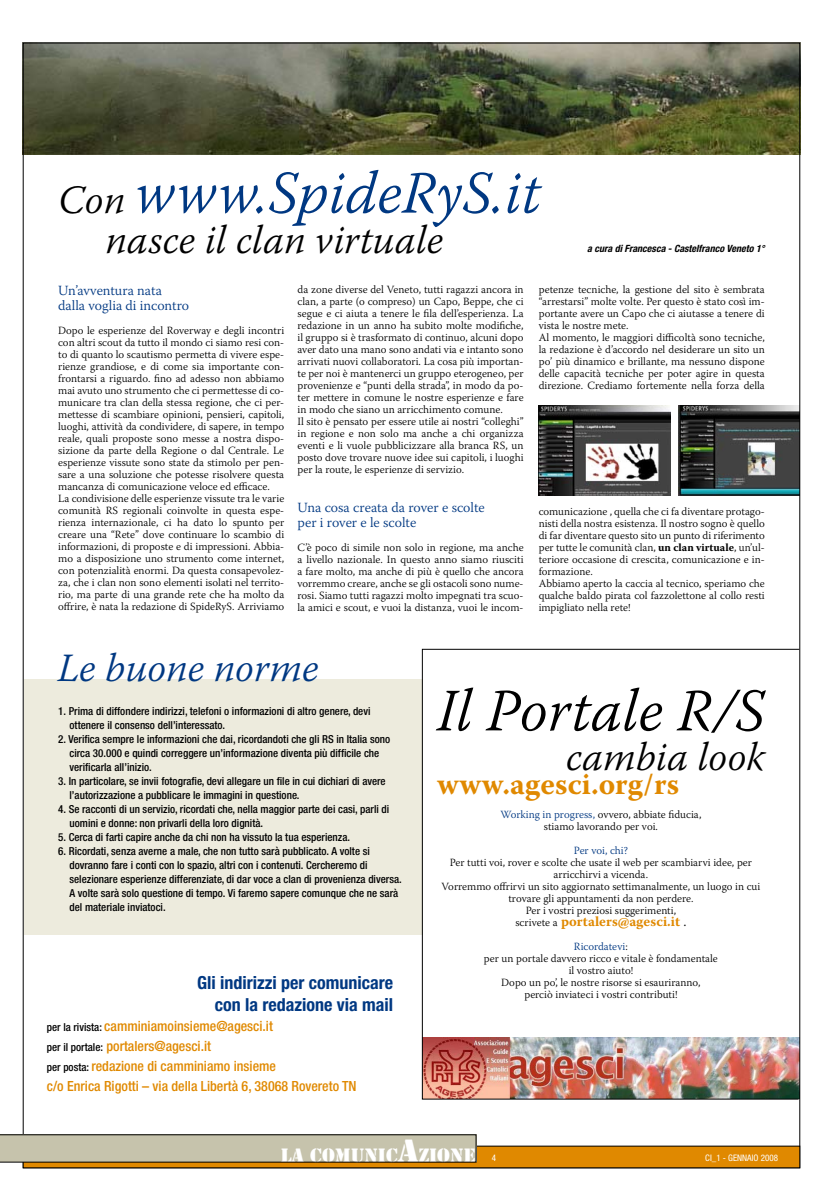
<style>
.page{position:relative;width:823px;height:1191px;background:#fff}
.page>*{position:absolute;margin:0;border:0;box-sizing:border-box;transform-origin:0 0}
.t1{font:italic 300 60px "Warnock Pro";color:#003882}
.t2{font:italic 300 60px "Warnock Pro";color:#000}
.t3{font:italic 300 40px "Warnock Pro";color:#000}
.t4{font:italic 300 40px "Warnock Pro";color:#003882}
.t5{font:700 30px "Warnock Pro";letter-spacing:.005em;color:#e08900}
.t6{font:700 condensed 18px/21.6px "Helvetica Neue";color:#003882;text-align:right}
.t7{font:18px "Stencil";color:#fff}
.t8{font:500 condensed 14px/20px "Helvetica Neue";color:#e08900}
.t9{font:300 14px/15px "Warnock Pro";color:#003882}
.t10{font:700 14px "Warnock Pro";letter-spacing:.005em;color:#e08900}
.t11{font:300 11px/12px "Warnock Pro";color:#000}
.t12{font:500 condensed 11px/14px "Helvetica Neue";color:#000}
.t13{font:300 11px "Warnock Pro";color:#003882}
.t14{font:italic 700 condensed 10px "Helvetica Neue";color:#000}
.t15{font:condensed 9px "Helvetica Neue";color:#fff}
.s1{font-size:40px;color:#000}
.s2{font-weight:700}
.s3{font-size:11px;color:#000}
.s4{color:#003882}
.s5{font-weight:300;font-size:11px;color:#000}
.s6{font-weight:300;color:#000}
.s7{font-size:30px}
.s8{font-family:"Helvetica Neue";font-stretch:condensed;font-size:9px}
</style>
<div class="page">
<div style="left:24px;top:679px;width:398px;height:256px;background:#edebdd"></div>
<img style="left:25px;top:45px;width:772px;height:110px">
<img style="left:538px;top:406px;width:132px;height:89px">
<img style="left:678px;top:406px;width:119px;height:89px">
<svg style="left:421px;top:648px;width:376px;height:452px"></svg>
<div style="left:23px;top:1146px;width:776px;height:21px;background:#e08900"></div>
<svg style="left:0;top:1134px;width:476px;height:28px;background:#bcb9a3"></svg>
<h1 class="t1" style="left:58px;top:157px;width:483px"><span class="s1">Con</span> www.SpideRyS.it</h1>
<h2 class="t3" style="left:106px;top:215px;width:339px">nasce il clan virtuale</h2>
<p class="t14" style="left:587px;top:243px;width:179px">a cura di Francesca - Castelfranco Veneto 1°</p>
<p class="t9" style="left:58px;top:283px;width:132px">Un’avventura nata dalla voglia di incontro</p>
<p class="t11" style="left:58px;top:324px;width:227px">Dopo le esperienze del Roverway e degli incontri con altri scout da tutto il mondo ci siamo resi con&shy;to di quanto lo scautismo permetta di vivere espe&shy;rienze grandiose, e di come sia importante con&shy;frontarsi a riguardo. fino ad adesso non abbiamo mai avuto uno strumento che ci permettesse di co&shy;municare tra clan della stessa regione, che ci per&shy;mettesse di scambiare opinioni, pensieri, capitoli, luoghi, attività da condividere, di sapere, in tempo reale, quali proposte sono messe a nostra dispo&shy;sizione da parte della Regione o dal Centrale. Le esperienze vissute sono state da stimolo per pen&shy;sare a una soluzione che potesse risolvere questa mancanza di comunicazione veloce ed efficace.<br>La condivisione delle esperienze vissute tra le varie comunità RS regionali coinvolte in questa espe&shy;rienza internazionale, ci ha dato lo spunto per creare una “Rete” dove continuare lo scambio di informazioni, di proposte e di impressioni. Abbia&shy;mo a disposizione uno strumento come internet, con potenzialità enormi. Da questa consapevolez&shy;za, che i clan non sono elementi isolati nel territo&shy;rio, ma parte di una grande rete che ha molto da offrire, è nata la redazione di SpideRyS. Arriviamo</p>
<p class="t11" style="left:297px;top:283px;width:227px">da zone diverse del Veneto, tutti ragazzi ancora in clan, a parte (o compreso) un Capo, Beppe, che ci segue e ci aiuta a tenere le fila dell’esperienza. La redazione in un anno ha subito molte modifiche, il gruppo si è trasformato di continuo, alcuni dopo aver dato una mano sono andati via e intanto sono arrivati nuovi collaboratori. La cosa più importan&shy;te per noi è mantenerci un gruppo eterogeneo, per provenienze e “punti della strada”, in modo da po&shy;ter mettere in comune le nostre esperienze e fare in modo che siano un arricchimento comune.<br>Il sito è pensato per essere utile ai nostri “colleghi” in regione e non solo ma anche a chi organizza eventi e li vuole pubblicizzare alla branca RS, un posto dove trovare nuove idee sui capitoli, i luoghi per la route, le esperienze di servizio.</p>
<p class="t9" style="left:297px;top:500px;width:188px">Una cosa creata da rover e scolte per i rover e le scolte</p>
<p class="t11" style="left:297px;top:541px;width:227px;text-align:justify">C’è poco di simile non solo in regione, ma anche a livello nazionale. In questo anno siamo riusciti a fare molto, ma anche di più è quello che ancora vorremmo creare, anche se gli ostacoli sono nume&shy;rosi. Siamo tutti ragazzi molto impegnati tra scuo&shy;la amici e scout, e vuoi la distanza, vuoi le incom-</p>
<p class="t11" style="left:538px;top:283px;width:227px">petenze tecniche, la gestione del sito è sembrata “arrestarsi” molte volte. Per questo è stato così im&shy;portante avere un Capo che ci aiutasse a tenere di vista le nostre mete.<br>Al momento, le maggiori difficoltà sono tecniche, la redazione è d’accordo nel desiderare un sito un po’ più dinamico e brillante, ma nessuno dispone delle capacità tecniche per poter agire in questa direzione. Crediamo fortemente nella forza della</p>
<p class="t11" style="left:538px;top:505px;width:227px">comunicazione , quella che ci fa diventare protago&shy;nisti della nostra esistenza. Il nostro sogno è quello di far diventare questo sito un punto di riferimento per tutte le comunità clan, <span class="s2">un clan virtuale</span>, un’ul&shy;teriore occasione di crescita, comunicazione e in&shy;formazione.<br>Abbiamo aperto la caccia al tecnico, speriamo che qualche baldo pirata col fazzolettone al collo resti impigliato nella rete!</p>
<h2 class="t4" style="left:58px;top:643px;width:262px">Le buone norme</h2>
<p class="t12" style="left:69px;top:703px;width:302px;text-indent:-11px">1. Prima di diffondere indirizzi, telefoni o informazioni di altro genere, devi ottenere il consenso dell’interessato.</p>
<p class="t12" style="left:69px;top:731px;width:322px;text-indent:-11px">2. Verifica sempre le informazioni che dai, ricordandoti che gli RS in Italia sono circa 30.000 e quindi correggere un’informazione diventa più difficile che verificarla all’inizio.</p>
<p class="t12" style="left:69px;top:773px;width:317px;text-indent:-11px">3. In particolare, se invii fotografie, devi allegare un file in cui dichiari di avere l’autorizzazione a pubblicare le immagini in questione.</p>
<p class="t12" style="left:69px;top:801px;width:321px;text-indent:-11px">4. Se racconti di un servizio, ricordati che, nella maggior parte dei casi, parli di uomini e donne: non privarli della loro dignità.</p>
<p class="t12" style="left:58px;top:829px;width:293px">5. Cerca di farti capire anche da chi non ha vissuto la tua esperienza.</p>
<p class="t12" style="left:69px;top:843px;width:333px;text-indent:-11px">6. Ricordati, senza averne a male, che non tutto sarà pubblicato. A volte si dovranno fare i conti con lo spazio, altri con i contenuti. Cercheremo di selezionare esperienze differenziate, di dar voce a clan di provenienza diversa.<br>A volte sarà solo questione di tempo. Vi faremo sapere comunque che ne sarà del materiale inviatoci.</p>
<h3 class="t6" style="left:197px;top:972px;width:197px">Gli indirizzi per comunicare con la redazione via mail</h3>
<p class="t8" style="left:47px;top:1016px;width:311px"><span class="s3">per la rivista:</span> camminiamoinsieme@agesci.it<br><span class="s3">per il portale:</span> portalers@agesci.it<br><span class="s3">per posta:</span> redazione di camminiamo insieme<br>c/o Enrica Rigotti – via della Libertà 6, 38068 Rovereto TN</p>
<h1 class="t2" style="left:437px;top:674px;width:329px">Il Portale R/S</h1>
<h2 class="t3" style="left:566px;top:733px;width:200px">cambia look</h2>
<h3 class="t5" style="left:437px;top:766px;width:243px">www.agesci.org/rs</h3>
<p class="t11" style="left:500px;top:808px;width:202px;text-align:center"><span class="s4">Working in progress,</span> ovvero, abbiate fiducia, stiamo lavorando per voi.</p>
<p class="t13" style="left:573px;top:844px;width:55px">Per voi, chi?</p>
<p class="t11" style="left:441px;top:856px;width:320px;text-align:center">Per tutti voi, rover e scolte che usate il web per scambiarvi idee, per arricchirvi a vicenda.<br>Vorremmo offrirvi un sito aggiornato settimanalmente, un luogo in cui trovare gli appuntamenti da non perdere.<br>Per i vostri preziosi suggerimenti,</p>
<p class="t10" style="left:515px;top:913px;width:172px"><span class="s5">scrivete a</span> portalers@agesci.it <span class="s6">.</span></p>
<p class="t11" style="left:483px;top:940px;width:235px;text-align:center"><span class="s4">Ricordatevi</span>:<br>per un portale davvero ricco e vitale è fondamentale il vostro aiuto!<br>Dopo un po’, le nostre risorse si esauriranno,<br>perciò inviateci i vostri contributi!</p>
<h3 class="t7" style="left:280px;top:1143px;width:217px">LA COMUNIC<span class="s7">A</span>ZIONE <span class="s8">4</span></h3>
<p class="t15" style="left:705px;top:1152px;width:74px">CI_1 - GENNAIO 2008</p>
</div>
